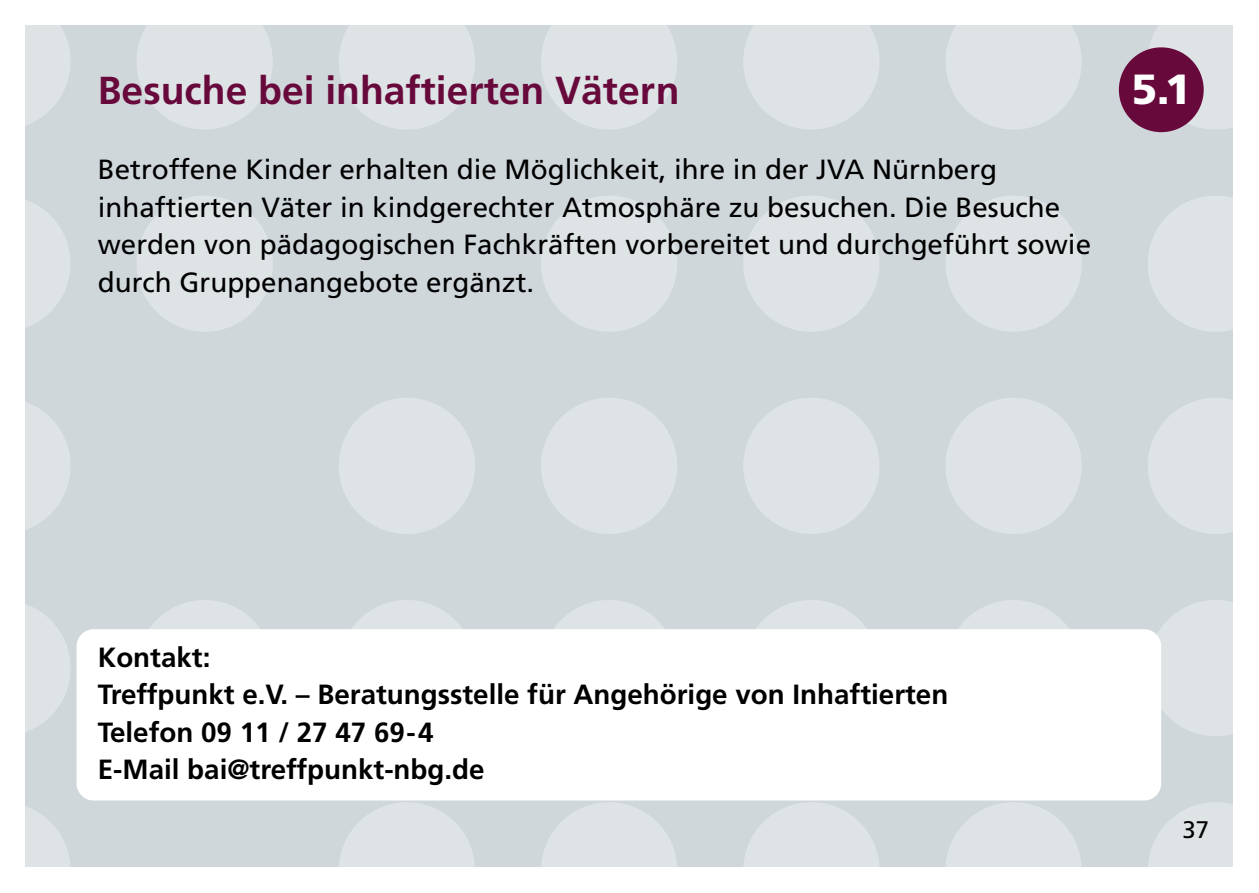
<style>
.page{position:relative;width:1259px;height:893px;background:#fff}
.page>*{position:absolute;margin:0;border:0;box-sizing:border-box;transform-origin:0 0}
.t1{font:900 42.3px "Frutiger";color:#fff}
.t2{font:700 39px "Frutiger";color:#68093c}
.t3{font:27.6px/37.5px "Frutiger";color:#000}
.t4{font:700 27.6px/37.5px "Frutiger";color:#000}
.t5{font:24px "Frutiger";color:#000}
</style>
<div class="page">
<div style="left:26px;top:26px;width:1207px;height:841px;background:#d0d7db"></div>
<svg style="left:26px;top:26px;width:44px;height:99px"></svg>
<svg style="left:137px;top:26px;width:136px;height:103px"></svg>
<svg style="left:339px;top:26px;width:136px;height:103px"></svg>
<svg style="left:541px;top:26px;width:136px;height:103px"></svg>
<svg style="left:744px;top:26px;width:135px;height:103px"></svg>
<svg style="left:946px;top:26px;width:135px;height:103px"></svg>
<div style="left:1149px;top:26px;width:84px;height:104px;background:#dee3e6"></div>
<svg style="left:26px;top:200px;width:44px;height:127px"></svg>
<div style="left:137px;top:196px;width:136px;height:136px;background:#dee3e6;border-radius:50%"></div>
<div style="left:541px;top:196px;width:136px;height:136px;background:#dee3e6;border-radius:50%"></div>
<div style="left:743px;top:196px;width:136px;height:136px;background:#dee3e6;border-radius:50%"></div>
<div style="left:945px;top:196px;width:136px;height:136px;background:#dee3e6;border-radius:50%"></div>
<svg style="left:1148px;top:196px;width:85px;height:136px"></svg>
<svg style="left:26px;top:402px;width:44px;height:127px"></svg>
<div style="left:339px;top:398px;width:136px;height:136px;background:#dee3e6;border-radius:50%"></div>
<div style="left:541px;top:398px;width:136px;height:136px;background:#dee3e6;border-radius:50%"></div>
<div style="left:743px;top:398px;width:136px;height:136px;background:#dee3e6;border-radius:50%"></div>
<div style="left:945px;top:398px;width:136px;height:136px;background:#dee3e6;border-radius:50%"></div>
<svg style="left:1148px;top:398px;width:85px;height:136px"></svg>
<svg style="left:26px;top:605px;width:44px;height:127px"></svg>
<div style="left:137px;top:600px;width:136px;height:136px;background:#dee3e6;border-radius:50%"></div>
<div style="left:339px;top:600px;width:136px;height:136px;background:#dee3e6;border-radius:50%"></div>
<div style="left:541px;top:600px;width:136px;height:136px;background:#dee3e6;border-radius:50%"></div>
<div style="left:743px;top:600px;width:136px;height:136px;background:#dee3e6;border-radius:50%"></div>
<div style="left:945px;top:600px;width:136px;height:136px;background:#dee3e6;border-radius:50%"></div>
<svg style="left:1154px;top:600px;width:79px;height:136px"></svg>
<svg style="left:26px;top:807px;width:44px;height:60px"></svg>
<svg style="left:339px;top:802px;width:136px;height:65px"></svg>
<svg style="left:541px;top:802px;width:136px;height:65px"></svg>
<svg style="left:744px;top:802px;width:135px;height:65px"></svg>
<svg style="left:946px;top:802px;width:135px;height:65px"></svg>
<svg style="left:1148px;top:802px;width:85px;height:65px"></svg>
<div style="left:1118px;top:47px;width:85px;height:85px;background:#68093c;border-radius:50%"></div>
<div style="left:77px;top:629px;width:1084px;height:171px;background:#fff;border-radius:17px"></div>
<h2 class="t2" style="left:98px;top:68px;width:583px">Besuche bei inhaftierten Vätern</h2>
<p class="t3" style="left:98px;top:151px;width:994px">Betroffene Kinder erhalten die Möglichkeit, ihre in der JVA Nürnberg inhaftierten Väter in kindgerechter Atmosphäre zu besuchen. Die Besuche werden von pädagogischen Fachkräften vorbereitet und durchgeführt sowie durch Gruppenangebote ergänzt.</p>
<h1 class="t1" style="left:1131px;top:64px;width:61px">5.1</h1>
<p class="t4" style="left:98px;top:638px;width:852px">Kontakt:<br>Treffpunkt e.V. – Beratungsstelle für Angehörige von Inhaftierten Telefon 09 11 / 27 47 69-4<br>E-Mail bai@treffpunkt-nbg.de</p>
<p class="t5" style="left:1182px;top:815px;width:28px">37</p>
</div>
